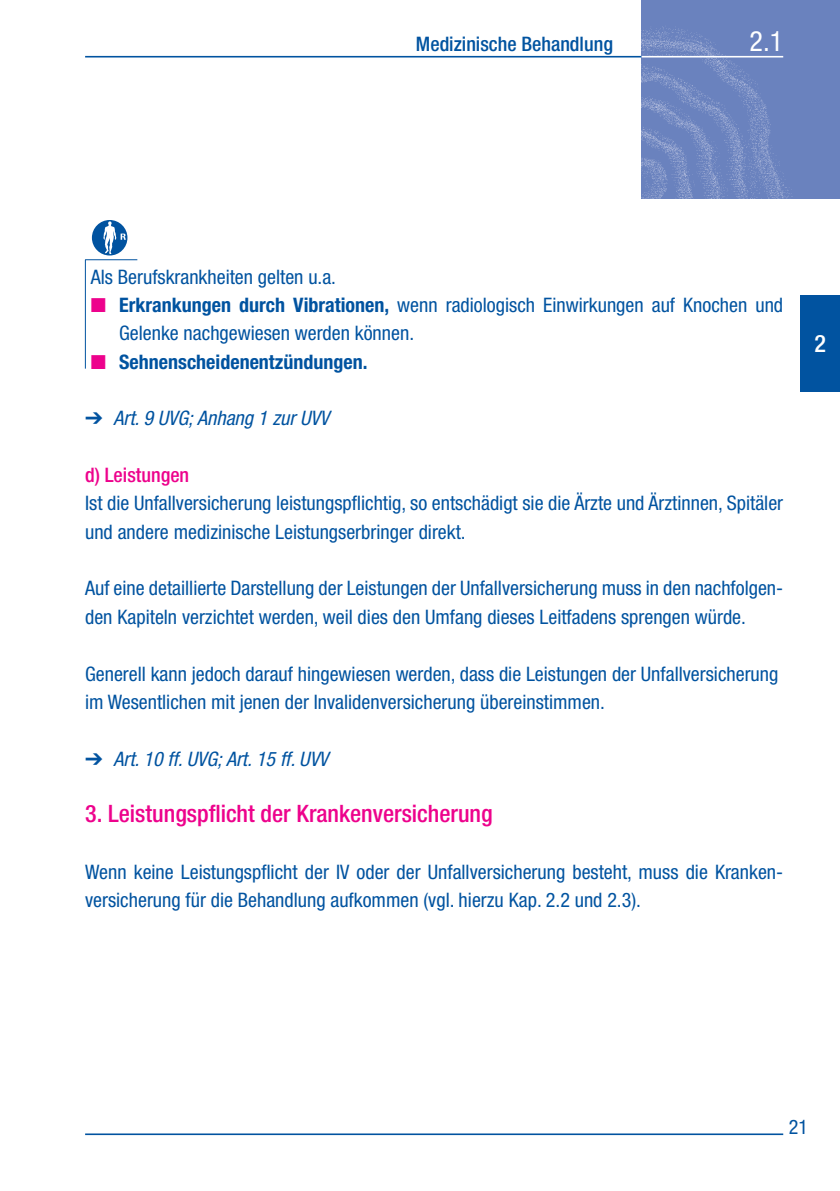
<style>
.page{position:relative;width:840px;height:1191px;background:#fff}
.page>*{position:absolute;margin:0;border:0;box-sizing:border-box;transform-origin:0 0}
.t1{font:condensed 28px "Helvetica Neue LT Std";color:#fff}
.t2{font:500 condensed 24px "Helvetica Neue LT Std";color:#ed028c}
.t3{font:500 condensed 24px "Helvetica Neue LT Std";color:#fff}
.t4{font:condensed 20px/28.4px "Helvetica Neue LT Std";color:#0153a0}
.t5{font:italic condensed 20px "Helvetica Neue LT Std";color:#0153a0}
.t6{font:700 condensed 20px "Helvetica Neue LT Std";color:#0153a0}
.t7{font:500 condensed 20px "Helvetica Neue LT Std";color:#0153a0}
.t8{font:500 condensed 20px "Helvetica Neue LT Std";color:#ed028c}
.s1{color:#ed028c}
.s2{font-weight:700}
</style>
<div class="page">
<img style="left:641px;top:0;width:198px;height:198px">
<div style="left:799px;top:295px;width:40px;height:96px;background:#0153a0"></div>
<hr style="left:641px;top:56px;width:141px;height:1px;background:#fff">
<hr style="left:85px;top:56px;width:556px;height:1px;background:#0153a0">
<hr style="left:85px;top:1133px;width:697px;height:2px;background:#0153a0">
<hr style="left:85px;top:260px;width:1px;height:109px;background:#0153a0">
<svg style="left:92px;top:220px;width:35px;height:35px"></svg>
<hr style="left:85px;top:259px;width:52px;height:1px;background:#0153a0">
<p class="t7" style="left:415px;top:32px;width:198px">Medizinische Behandlung</p>
<h1 class="t1" style="left:749px;top:25px;width:35px">2.1</h1>
<p class="t4" style="left:91px;top:262px;width:247px">Als Berufskrankheiten gelten u.a.</p>
<p class="t4" style="left:119px;top:290px;width:665px;text-indent:-28px"><span class="s1">■</span> <span class="s2">Erkrankungen durch Vibrationen,</span> wenn radiologisch Einwirkungen auf Knochen und<br>Gelenke nachgewiesen werden können.</p>
<p class="t6" style="left:91px;top:349px;width:278px"><span class="s1">■</span> Sehnenscheidenentzündungen.</p>
<p class="t5" style="left:85px;top:407px;width:245px">➔ Art. 9 UVG; Anhang 1 zur UVV</p>
<p class="t8" style="left:85px;top:463px;width:106px">d) Leistungen</p>
<p class="t4" style="left:85px;top:489px;width:699px">Ist die Unfallversicherung leistungspflichtig, so entschädigt sie die Ärzte und Ärztinnen, Spitäler und andere medizinische Leistungserbringer direkt.</p>
<p class="t4" style="left:85px;top:574px;width:699px">Auf eine detaillierte Darstellung der Leistungen der Unfallversicherung muss in den nachfolgen&shy;den Kapiteln verzichtet werden, weil dies den Umfang dieses Leitfadens sprengen würde.</p>
<p class="t4" style="left:85px;top:659px;width:694px">Generell kann jedoch darauf hingewiesen werden, dass die Leistungen der Unfallversicherung im Wesentlichen mit jenen der Invalidenversicherung übereinstimmen.</p>
<p class="t5" style="left:85px;top:747px;width:244px">➔ Art. 10 ff. UVG; Art. 15 ff. UVV</p>
<p class="t2" style="left:85px;top:799px;width:409px">3. Leistungspflicht der Krankenversicherung</p>
<p class="t4" style="left:85px;top:857px;width:697px">Wenn keine Leistungspflicht der IV oder der Unfallversicherung besteht, muss die Kranken&shy;versicherung für die Behandlung aufkommen (vgl. hierzu Kap. 2.2 und 2.3).</p>
<p class="t3" style="left:813px;top:329px;width:13px">2</p>
<p class="t4" style="left:788px;top:1112px;width:21px">21</p>
</div>
